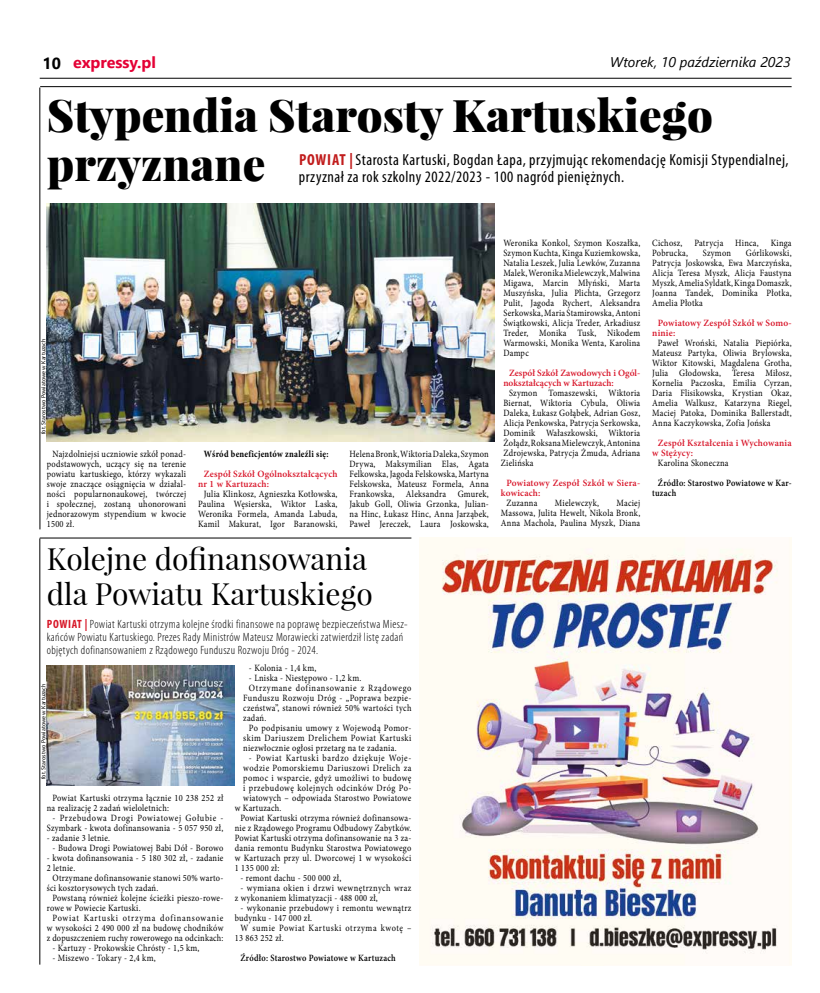
<style>
.page{position:relative;width:820px;height:993px;background:#fff}
.page>*{position:absolute;margin:0;border:0;box-sizing:border-box;transform-origin:0 0}
.t1{font:900 45px/49px "Playfair Display";color:#000}
.t2{font:30px/35px "Playfair Display";color:#000}
.t3{font:condensed 16px/17px "Myriad Pro";letter-spacing:.03em;color:#000}
.t4{font:700 16px "Segoe UI";color:#e40135}
.t5{font:italic 14px "Segoe UI";color:#000}
.t6{font:300 condensed 12px/13px "Myriad Pro";letter-spacing:.03em;color:#000}
.t7{font:9.6px/10px "Minion Pro";letter-spacing:.03em;color:#000;text-align:justify;scale:.87 1}
.t8{font:600 9.6px/10px "Minion Pro";letter-spacing:.015em;color:#d81529}
.t9{font:600 9.6px/10px "Minion Pro";letter-spacing:.025em;color:#000;scale:.87 1}
.t10{font:9.6px "Minion Pro";letter-spacing:.055em;color:#000;scale:.87 1}
.t11{font:9.6px "Minion Pro";letter-spacing:.07em;color:#000;scale:.87 1}
.t12{font:9.6px "Minion Pro";letter-spacing:.05em;color:#000;scale:.87 1}
.t13{font:9.6px "Minion Pro";letter-spacing:.09em;color:#000;scale:.87 1}
.t14{font:9.6px "Minion Pro";letter-spacing:.065em;color:#000;scale:.87 1}
.t15{font:700 9.6px "Minion Pro";letter-spacing:.03em;color:#000;scale:.87 1}
.t16{font:6px "Myriad Pro";color:#000}
.s1{color:#000}
.s2{font-weight:700;color:#c11c1c}
.s3{font-weight:700;color:#d71728}
</style>
<div class="page">
<hr style="left:40px;top:78px;width:751px;height:1px;background:#000">
<hr style="left:40px;top:86px;width:751px;height:1px;background:#000">
<hr style="left:40px;top:87px;width:1px;height:442px;background:#000">
<img style="left:47px;top:204px;width:447px;height:237px">
<hr style="left:40px;top:537px;width:371px;height:1px;background:#000">
<hr style="left:40px;top:538px;width:1px;height:426px;background:#000">
<img style="left:47px;top:665px;width:188px;height:120px">
<img style="left:419px;top:537px;width:372px;height:427px">
<h3 class="t4" style="left:43px;top:48px;width:115px"><span class="s1">10</span> expressy.pl</h3>
<h3 class="t5" style="left:610px;top:49px;width:182px">Wtorek, 10 października 2023</h3>
<h1 class="t1" style="left:47px;top:90px;width:667px">Stypendia Starosty Kartuskiego przyznane</h1>
<h3 class="t3" style="left:299px;top:151px;width:491px"><span class="s2">POWIAT |</span>Starosta Kartuski, Bogdan Łapa, przyjmując rekomendację Komisji Stypendialnej, przyznał za rok szkolny 2022/2023 - 100 nagród pieniężnych.</h3>
<p class="t16" style="left:40px;top:434px;width:97px;rotate:-90deg">fot. Starostwo Powiatowe w Kartuzach</p>
<p class="t7" style="left:47px;top:448px;width:162px;text-indent:6px">Najzdolniejsi uczniowie szkół ponad&shy;podstawowych, uczący się na terenie powiatu kartuskiego, którzy wykazali swoje znaczące osiągnięcia w działal&shy;ności popularnonaukowej, twórczej i społecznej, zostaną uhonorowani jednorazowym stypendium w kwocie 1500 zł.</p>
<p class="t15" style="left:204px;top:446px;width:145px">Wśród beneficjentów znaleźli się:</p>
<p class="t8" style="left:198px;top:468px;width:141px;text-indent:6px">Zespół Szkół Ogólnokształcących nr 1 w Kartuzach:</p>
<p class="t7" style="left:198px;top:488px;width:162px;text-align:center">Julia Klinkosz, Agnieszka Kotłowska, Paulina Węsierska, Wiktor Laska, Weronika Formela, Amanda Labuda, Kamil Makurat, Igor Baranowski,</p>
<p class="t7" style="left:349px;top:448px;width:162px">Helena Bronk, Wiktoria Daleka, Szymon Drywa, Maksymilian Elas, Agata Felkowska, Jagoda Felskowska, Martyna Felskowska, Mateusz Formela, Anna Frankowska, Aleksandra Gmurek, Jakub Goll, Oliwia Grzonka, Julian&shy;na Hinc, Łukasz Hinc, Anna Jarząbek, Paweł Jereczek, Laura Joskowska,</p>
<h2 class="t2" style="left:47px;top:541px;width:327px">Kolejne dofinansowania dla Powiatu Kartuskiego</h2>
<p class="t6" style="left:47px;top:617px;width:362px"><span class="s3">POWIAT |</span> Powiat Kartuski otrzyma kolejne środki finansowe na poprawę bezpieczeństwa Miesz&shy;kańców Powiatu Kartuskiego. Prezes Rady Ministrów Mateusz Morawiecki zatwierdził listę zadań objętych dofinansowaniem z Rządowego Funduszu Rozwoju Dróg - 2024.</p>
<p class="t16" style="left:40px;top:779px;width:97px;rotate:-90deg">fot. Starostwo Powiatowe w Kartuzach</p>
<p class="t7" style="left:47px;top:792px;width:204px;text-indent:6px">Powiat Kartuski otrzyma łącznie 10 238 252 zł na realizację 2 zadań wieloletnich:</p>
<p class="t7" style="left:47px;top:812px;width:204px;text-align:center">- Przebudowa Drogi Powiatowej Gołubie -<br>Szymbark - kwota dofinansowania - 5 057 950 zł,</p>
<p class="t7" style="left:47px;top:832px;width:74px">- zadanie 3 letnie.</p>
<p class="t7" style="left:52px;top:842px;width:198px">- Budowa Drogi Powiatowej Babi Dół - Borowo</p>
<p class="t7" style="left:47px;top:852px;width:204px">- kwota dofinansowania - 5 180 302 zł, - zadanie</p>
<p class="t7" style="left:47px;top:862px;width:34px">2 letnie.</p>
<p class="t7" style="left:52px;top:872px;width:198px">Otrzymane dofinansowanie stanowi 50% warto-</p>
<p class="t7" style="left:47px;top:882px;width:130px">ści kosztorysowych tych zadań.</p>
<p class="t7" style="left:52px;top:892px;width:198px">Powstaną również kolejne ścieżki pieszo-rowe-</p>
<p class="t7" style="left:47px;top:902px;width:109px">rowe w Powiecie Kartuski.</p>
<p class="t13" style="left:52px;top:911px;width:198px">Powiat Kartuski otrzyma dofinansowanie</p>
<p class="t7" style="left:47px;top:922px;width:204px">w wysokości 2 490 000 zł na budowę chodników</p>
<p class="t7" style="left:47px;top:932px;width:204px">z dopuszczeniem ruchy rowerowego na odcinkach:</p>
<p class="t7" style="left:52px;top:942px;width:170px">- Kartuzy - Prokowskie Chrósty - 1,5 km,</p>
<p class="t7" style="left:52px;top:952px;width:120px">- Miszewo - Tokary - 2,4 km,</p>
<p class="t7" style="left:249px;top:662px;width:79px">- Kolonia - 1,4 km,</p>
<p class="t7" style="left:249px;top:672px;width:131px">- Lniska - Niestępowo - 1,2 km.</p>
<p class="t11" style="left:249px;top:681px;width:188px">Otrzymane dofinansowanie z Rządowego</p>
<p class="t7" style="left:243px;top:692px;width:195px">Funduszu Rozwoju Dróg - „Poprawa bezpie-</p>
<p class="t7" style="left:243px;top:702px;width:195px">czeństwa”, stanowi również 50% wartości tych</p>
<p class="t7" style="left:243px;top:712px;width:28px">zadań.</p>
<p class="t7" style="left:249px;top:722px;width:188px">Po podpisaniu umowy z Wojewodą Pomor-</p>
<p class="t10" style="left:243px;top:731px;width:195px">skim Dariuszem Drelichem Powiat Kartuski</p>
<p class="t7" style="left:243px;top:742px;width:178px">niezwłocznie ogłosi przetarg na te zadania.</p>
<p class="t11" style="left:249px;top:751px;width:188px">- Powiat Kartuski bardzo dziękuje Woje-</p>
<p class="t12" style="left:243px;top:761px;width:195px">wodzie Pomorskiemu Dariuszowi Drelich za</p>
<p class="t7" style="left:243px;top:772px;width:195px">pomoc i wsparcie, gdyż umożliwi to budowę</p>
<p class="t10" style="left:243px;top:781px;width:195px">i przebudowę kolejnych odcinków Dróg Po-</p>
<p class="t7" style="left:243px;top:792px;width:195px">wiatowych – odpowiada Starostwo Powiatowe</p>
<p class="t7" style="left:235px;top:802px;width:55px">w Kartuzach.</p>
<p class="t7" style="left:240px;top:812px;width:198px">Powiat Kartuski otrzyma również dofinansowa-</p>
<p class="t7" style="left:235px;top:822px;width:204px">nie z Rządowego Programu Odbudowy Zabytków.</p>
<p class="t7" style="left:235px;top:832px;width:204px">Powiat Kartuski otrzyma dofinansowanie na 3 za-</p>
<p class="t7" style="left:235px;top:842px;width:204px">dania remontu Budynku Starostwa Powiatowego</p>
<p class="t7" style="left:235px;top:852px;width:204px">w Kartuzach przy ul. Dworcowej 1 w wysokości</p>
<p class="t7" style="left:235px;top:862px;width:53px">1 135 000 zł:</p>
<p class="t7" style="left:240px;top:872px;width:117px">- remont dachu - 500 000 zł,</p>
<p class="t7" style="left:235px;top:882px;width:204px;text-indent:6px">- wymiana okien i drzwi wewnętrznych wraz z wykonaniem klimatyzacji - 488 000 zł,</p>
<p class="t7" style="left:240px;top:902px;width:198px">- wykonanie przebudowy i remontu wewnątrz</p>
<p class="t7" style="left:235px;top:912px;width:90px">budynku - 147 000 zł.</p>
<p class="t14" style="left:240px;top:921px;width:198px">W sumie Powiat Kartuski otrzyma kwotę –</p>
<p class="t7" style="left:235px;top:932px;width:58px">13 863 252 zł.</p>
<p class="t9" style="left:240px;top:952px;width:180px">Źródło: Starostwo Powiatowe w Kartuzach</p>
<p class="t7" style="left:503px;top:238px;width:159px">Weronika Konkol, Szymon Koszałka, Szymon Kuchta, Kinga Kuziemkowska, Natalia Leszek, Julia Lewków, Zuzanna Malek, Weronika Mielewczyk, Malwina Migawa, Marcin Młyński, Marta Muszyńska, Julia Plichta, Grzegorz Pulit, Jagoda Rychert, Aleksandra Serkowska, Maria Stamirowska, Antoni Świątkowski, Alicja Treder, Arkadiusz Treder, Monika Tusk, Nikodem Warmowski, Monika Wenta, Karolina Dampc</p>
<p class="t8" style="left:503px;top:368px;width:138px;text-indent:6px">Zespół Szkół Zawodowych i Ogól&shy;nokształcących w Kartuzach:</p>
<p class="t7" style="left:500px;top:388px;width:162px;text-indent:8px">Szymon Tomaszewski, Wiktoria Biernat, Wiktoria Cybula, Oliwia Daleka, Łukasz Gołąbek, Adrian Gosz, Alicja Penkowska, Patrycja Serkowska, Dominik Wałaszkowski, Wiktoria Żołądz, Roksana Mielewczyk, Antonina Zdrojewska, Patrycja Żmuda, Adriana Zielińska</p>
<p class="t8" style="left:500px;top:478px;width:141px;text-indent:6px">Powiatowy Zespół Szkół w Siera&shy;kowicach:</p>
<p class="t7" style="left:506px;top:498px;width:37px">Zuzanna</p>
<p class="t7" style="left:554px;top:498px;width:52px">Mielewczyk,</p>
<p class="t7" style="left:500px;top:498px;width:162px;text-indent:116px">Maciej Massowa, Julita Hewelt, Nikola Bronk, Anna Machola, Paulina Myszk, Diana</p>
<p class="t7" style="left:652px;top:238px;width:162px">Cichosz, Patrycja Hinca, Kinga<br>Pobrucka,</p>
<p class="t7" style="left:652px;top:248px;width:162px;text-indent:94px">Górlikowski, Patrycja Joskowska, Ewa Marczyńska, Alicja Teresa Myszk, Alicja Faustyna Myszk, Amelia Syldatk, Kinga Domaszk, Joanna Tandek, Dominika Płotka, Amelia Płotka</p>
<p class="t8" style="left:652px;top:318px;width:141px;text-indent:6px">Powiatowy Zespół Szkół w Somo&shy;ninie:</p>
<p class="t7" style="left:652px;top:338px;width:162px;text-indent:6px">Paweł Wroński, Natalia Piepiórka, Mateusz Partyka, Oliwia Brylowska, Wiktor Kitowski, Magdalena Grotha, Julia Głodowska, Teresa Miłosz, Kornelia Paczoska, Emilia Cyrzan, Daria Flisikowska, Krystian Okaz, Amelia Walkusz, Katarzyna Riegel, Maciej Patoka, Dominika Ballerstadt, Anna Kaczykowska, Zofia Jońska</p>
<p class="t8" style="left:652px;top:438px;width:141px;text-indent:6px">Zespół Kształcenia i Wychowania w Stężycy:</p>
<p class="t7" style="left:657px;top:458px;width:83px">Karolina Skoneczna</p>
<p class="t9" style="left:652px;top:478px;width:162px;text-indent:6px">Źródło: Starostwo Powiatowe w Kar&shy;tuzach</p>
<p class="t7" style="left:702px;top:248px;width:34px">Szymon</p>
</div>
